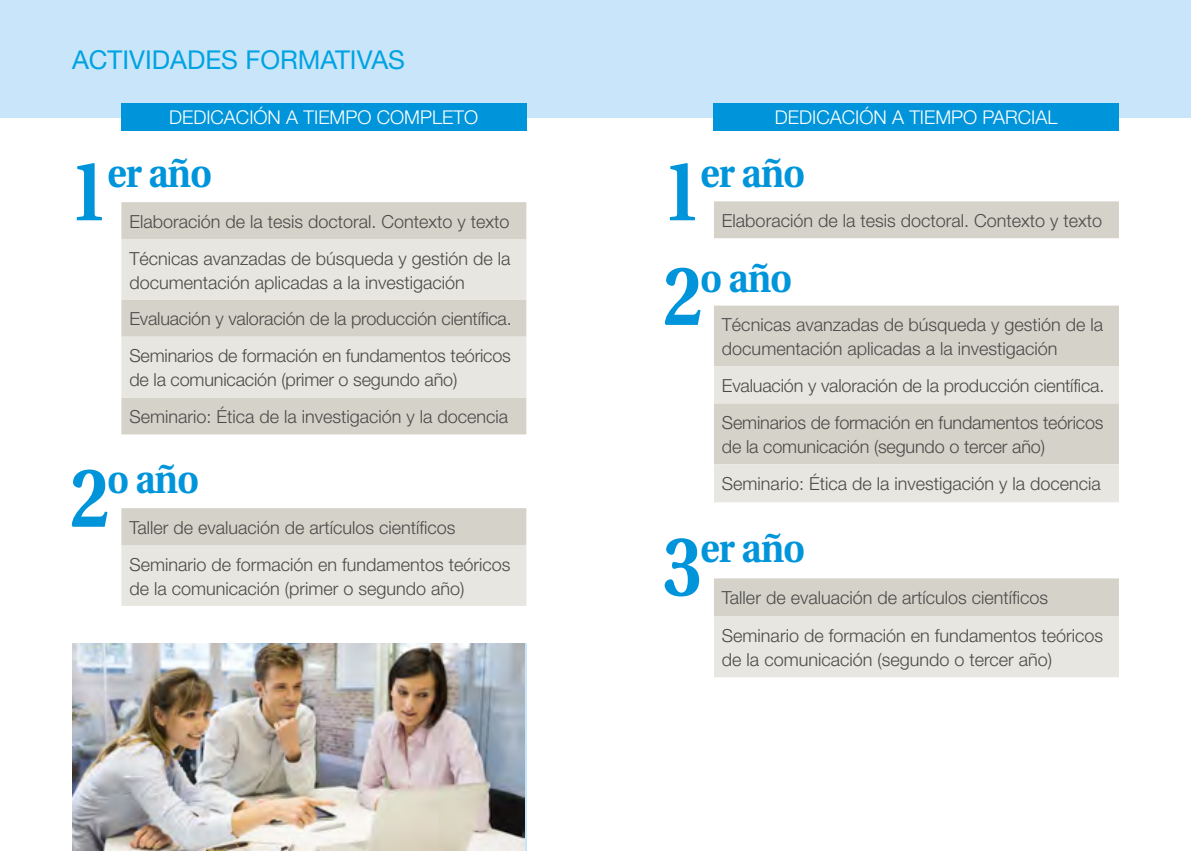
<style>
.page{position:relative;width:1191px;height:851px;background:#fff}
.page>*{position:absolute;margin:0;border:0;box-sizing:border-box;transform-origin:0 0}
.t1{font:700 40.8px "Utopia";letter-spacing:-.02em;color:#0095db;scale:.9 1}
.t2{font:26px "Helvetica Neue";color:#00a3e2}
.t3{font:300 19px "Helvetica Neue";color:#fff}
.t4{font:300 18px/36.8px "Helvetica Neue";color:#4a4a49}
.s1{font-size:84.2px}
</style>
<div class="page">
<div style="left:0;top:0;width:1191px;height:117px;background:#c9e5f9"></div>
<div style="left:121px;top:103px;width:405px;height:27px;background:#0095db"></div>
<div style="left:714px;top:103px;width:405px;height:27px;background:#0095db"></div>
<div style="left:121px;top:202px;width:405px;height:37px;background:#d5d3c9"></div>
<svg style="left:121px;top:239px;width:405px;height:366px;fill:#e7e6e0"></svg>
<svg style="left:714px;top:201px;width:405px;height:165px;fill:#d5d3c9"></svg>
<svg style="left:714px;top:366px;width:405px;height:311px"></svg>
<img style="left:72px;top:643px;width:452px;height:207px">
<h2 class="t2" style="left:72px;top:44px;width:334px">ACTIVIDADES FORMATIVAS</h2>
<p class="t3" style="left:169px;top:106px;width:311px">DEDICACIÓN A TIEMPO COMPLETO</p>
<p class="t3" style="left:775px;top:106px;width:284px">DEDICACIÓN A TIEMPO PARCIAL</p>
<h1 class="t1" style="left:70px;top:149px;width:160px"><span class="s1">1</span>er año</h1>
<h1 class="t1" style="left:662px;top:149px;width:160px"><span class="s1">1</span>er año</h1>
<p class="t4" style="left:722px;top:202px;width:382px">Elaboración de la tesis doctoral. Contexto y texto</p>
<p class="t4" style="left:129px;top:202px;width:383px">Elaboración de la tesis doctoral. Contexto y texto<br>Técnicas avanzadas de búsqueda y gestión de la</p>
<p class="t4" style="left:129px;top:263px;width:384px">documentación aplicadas a la investigación<br>Evaluación y valoración de la producción científica.<br>Seminarios de formación en fundamentos teóricos</p>
<p class="t4" style="left:129px;top:361px;width:380px">de la comunicación (primer o segundo año)<br>Seminario: Ética de la investigación y la docencia</p>
<h1 class="t1" style="left:662px;top:254px;width:145px"><span class="s1">2</span>o año</h1>
<p class="t4" style="left:722px;top:312px;width:383px;line-height:24px">Técnicas avanzadas de búsqueda y gestión de la documentación aplicadas a la investigación</p>
<p class="t4" style="left:722px;top:367px;width:384px">Evaluación y valoración de la producción científica.<br>Seminarios de formación en fundamentos teóricos</p>
<p class="t4" style="left:722px;top:427px;width:380px">de la comunicación (segundo o tercer año)<br>Seminario: Ética de la investigación y la docencia</p>
<h1 class="t1" style="left:70px;top:456px;width:145px"><span class="s1">2</span>o año</h1>
<p class="t4" style="left:129px;top:508px;width:383px">Taller de evaluación de artículos científicos<br>Seminario de formación en fundamentos teóricos</p>
<p class="t4" style="left:129px;top:569px;width:337px">de la comunicación (primer o segundo año)</p>
<h1 class="t1" style="left:662px;top:524px;width:160px"><span class="s1">3</span>er año</h1>
<p class="t4" style="left:722px;top:578px;width:383px;line-height:38px">Taller de evaluación de artículos científicos<br>Seminario de formación en fundamentos teóricos</p>
<p class="t4" style="left:722px;top:640px;width:332px">de la comunicación (segundo o tercer año)</p>
</div>
